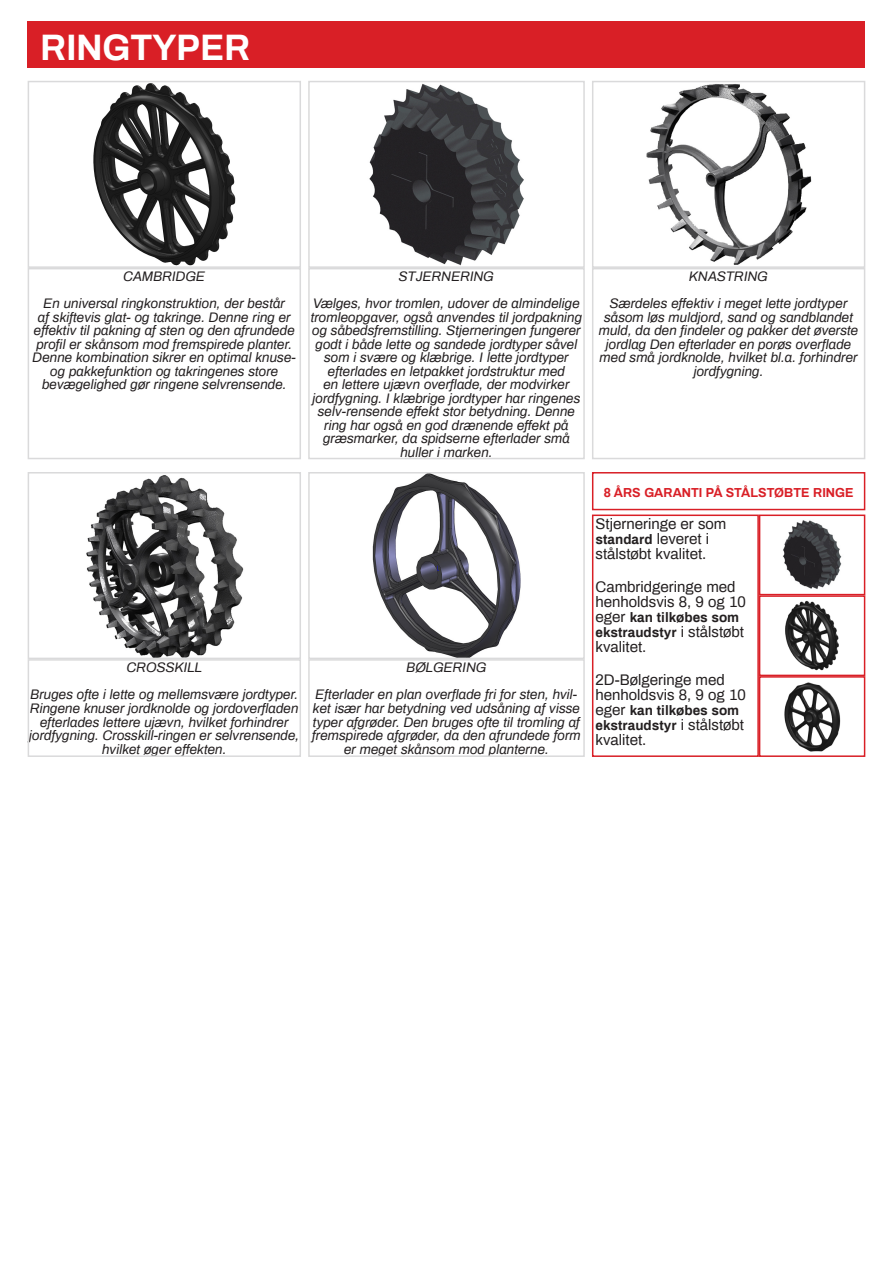
<style>
.page{position:relative;width:893px;height:1263px;background:#fff}
.page>*{position:absolute;margin:0;border:0;box-sizing:border-box;transform-origin:0 0}
.Overskrift_DK{font:700 36px "Archivo";color:#fff}
.t1{font:15px/15px "Archivo";color:#231f20}
.t2{font:italic 13.5px/13.5px "Archivo";color:#231f20;text-align:center}
.t3{font:700 13.5px/15px "Archivo";color:#231f20}
.t4{font:700 12.75px "Archivo";color:#d91f26}
.s1{font-weight:400;font-size:15px}
</style>
<div class="page">
<img style="left:785px;top:601px;width:54px;height:69px">
<div style="left:759px;top:595px;width:106px;height:81px;border:2px solid #d91f26"></div>
<div style="left:28px;top:21px;width:837px;height:47px;background:#d91f26"></div>
<img style="left:93px;top:84px;width:143px;height:181px">
<div style="left:28px;top:81px;width:273px;height:187px;border:2px solid #dadadb"></div>
<div style="left:28px;top:268px;width:273px;height:191px;border:2px solid #dadadb"></div>
<img style="left:86px;top:475px;width:158px;height:181px">
<div style="left:28px;top:472px;width:273px;height:187px;border:2px solid #dadadb"></div>
<div style="left:28px;top:659px;width:273px;height:98px;border:2px solid #dadadb"></div>
<img style="left:372px;top:475px;width:149px;height:181px">
<div style="left:308px;top:472px;width:277px;height:187px;border:2px solid #dadadb"></div>
<div style="left:308px;top:659px;width:277px;height:98px;border:2px solid #dadadb"></div>
<img style="left:646px;top:84px;width:166px;height:181px">
<div style="left:592px;top:81px;width:273px;height:187px;border:2px solid #dadadb"></div>
<div style="left:592px;top:268px;width:273px;height:191px;border:2px solid #dadadb"></div>
<img style="left:369px;top:84px;width:155px;height:181px">
<div style="left:308px;top:81px;width:277px;height:187px;border:2px solid #dadadb"></div>
<div style="left:308px;top:268px;width:277px;height:191px;border:2px solid #dadadb"></div>
<img style="left:784px;top:682px;width:57px;height:69px">
<div style="left:759px;top:676px;width:106px;height:81px;border:2px solid #d91f26"></div>
<img style="left:783px;top:520px;width:59px;height:69px">
<div style="left:759px;top:514px;width:106px;height:81px;border:2px solid #d91f26"></div>
<div style="left:592px;top:514px;width:167px;height:243px;border:2px solid #d91f26"></div>
<div style="left:592px;top:472px;width:273px;height:38px;border:2px solid #d91f26"></div>
<p class="Overskrift_DK" style="left:40px;top:22px;width:212px">RINGTYPER</p>
<p class="t2" style="left:123px;top:269px;width:83px">CAMBRIDGE</p>
<p class="t2" style="left:33px;top:296px;width:265px">En universal ringkonstruktion, der består<br>af skiftevis glat- og takringe. Denne ring er effektiv til pakning af sten og den afrundede profil er skånsom mod fremspirede planter.<br>Denne kombination sikrer en optimal knuse&shy;og pakkefunktion og takringenes store bevægelighed gør ringene selvrensende.</p>
<p class="t2" style="left:399px;top:269px;width:97px">STJERNERING</p>
<p class="t2" style="left:311px;top:296px;width:273px">Vælges, hvor tromlen, udover de almindelige tromleopgaver, også anvendes til jordpakning og såbedsfremstilling. Stjerneringen fungerer godt i både lette og sandede jordtyper såvel som i svære og klæbrige. I lette jordtyper efterlades en letpakket jordstruktur med<br>en lettere ujævn overflade, der modvirker jordfygning. I klæbrige jordtyper har ringenes selv-rensende effekt stor betydning. Denne ring har også en god drænende effekt på græsmarker, da spidserne efterlader små huller i marken.</p>
<p class="t2" style="left:127px;top:660px;width:77px">CROSSKILL</p>
<p class="t2" style="left:29px;top:687px;width:272px">Bruges ofte i lette og mellemsvære jordtyper.<br>Ringene knuser jordknolde og jordoverfladen efterlades lettere ujævn, hvilket forhindrer jordfygning. Crosskill-ringen er selvrensende, hvilket øger effekten.</p>
<p class="t2" style="left:406px;top:660px;width:82px">BØLGERING</p>
<p class="t2" style="left:312px;top:687px;width:270px">Efterlader en plan overflade fri for sten, hvil&shy;ket især har betydning ved udsåning af visse typer afgrøder. Den bruges ofte til tromling af fremspirede afgrøder, da den afrundede form er meget skånsom mod planterne.</p>
<p class="t2" style="left:689px;top:269px;width:80px">KNASTRING</p>
<p class="t2" style="left:599px;top:296px;width:261px">Særdeles effektiv i meget lette jordtyper såsom løs muldjord, sand og sandblandet muld, da den findeler og pakker det øverste jordlag Den efterlader en porøs overflade med små jordknolde, hvilket bl.a. forhindrer jordfygning.</p>
<p class="t4" style="left:604px;top:483px;width:251px">8 ÅRS GARANTI PÅ STÅLSTØBTE RINGE</p>
<p class="t1" style="left:596px;top:516px;width:132px">Stjerneringe er som</p>
<p class="t3" style="left:596px;top:531px;width:115px">standard <span class="s1">leveret i</span></p>
<p class="t1" style="left:596px;top:546px;width:112px">stålstøbt kvalitet.</p>
<p class="t1" style="left:596px;top:579px;width:152px">Cambridgeringe med henholdsvis 8, 9 og 10</p>
<p class="t3" style="left:596px;top:609px;width:150px"><span class="s1">eger</span> kan tilkøbes som ekstraudstyr <span class="s1">i stålstøbt</span></p>
<p class="t1" style="left:596px;top:639px;width:52px">kvalitet.</p>
<p class="t1" style="left:596px;top:672px;width:152px">2D-Bølgeringe med henholdsvis 8, 9 og 10</p>
<p class="t3" style="left:596px;top:702px;width:150px"><span class="s1">eger</span> kan tilkøbes som ekstraudstyr <span class="s1">i stålstøbt</span></p>
<p class="t1" style="left:596px;top:732px;width:52px">kvalitet.</p>
</div>
